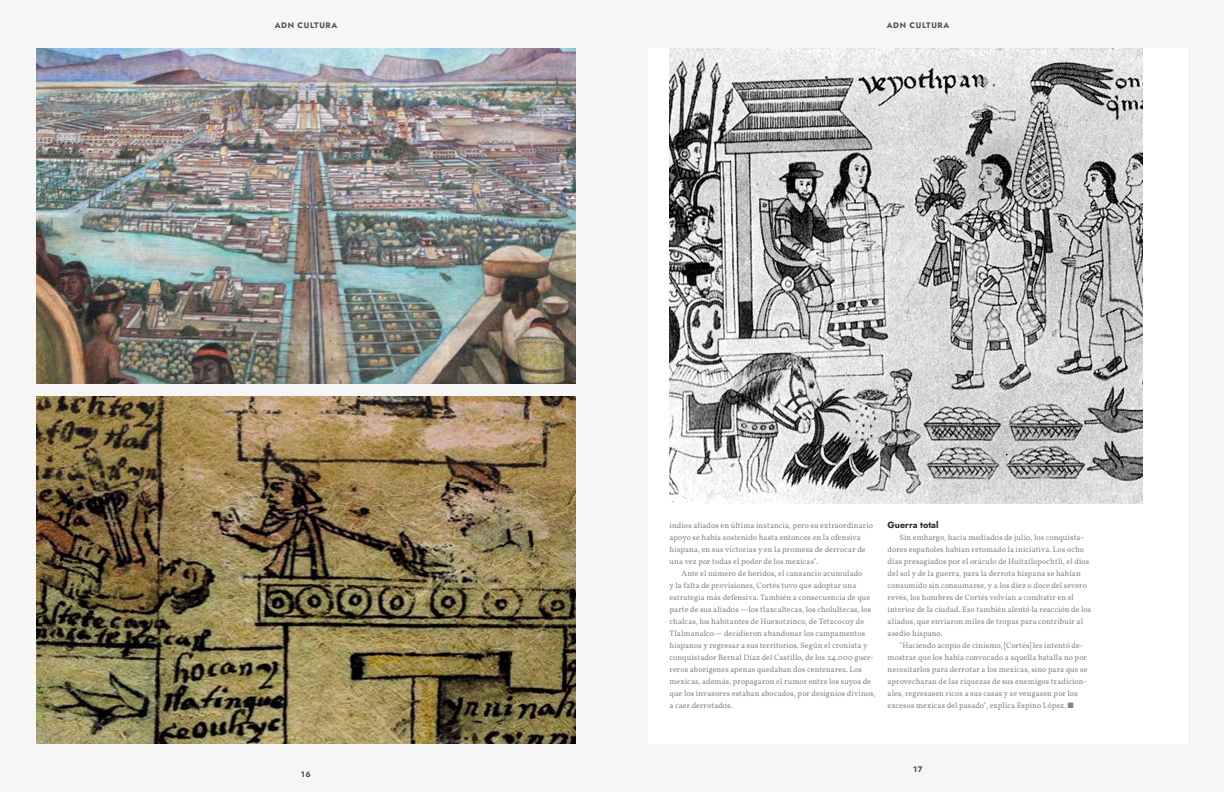
<style>
.page{position:relative;width:1224px;height:792px;background:#f7f6f6}
.page>*{position:absolute;margin:0;border:0;box-sizing:border-box;transform-origin:0 0}
.t1{font:700 9px "Jost";color:#262625}
.t2{font:8px/12px "Vollkorn";letter-spacing:.01em;color:#848686}
.t3{font:700 8px "Jost";letter-spacing:.075em;color:#4b5454}
</style>
<div class="page">
<div style="left:648px;top:48px;width:540px;height:696px;background:#fff"></div>
<img style="left:670px;top:48px;width:473px;height:456px">
<img style="left:36px;top:396px;width:540px;height:348px">
<img style="left:36px;top:48px;width:540px;height:336px">
<p class="t3" style="left:275px;top:20px;width:64px">ADN CULTURA</p>
<p class="t3" style="left:301px;top:768px;width:12px">16</p>
<p class="t3" style="left:887px;top:20px;width:64px">ADN CULTURA</p>
<p class="t2" style="left:670px;top:519px;width:205px">indios aliados en última instancia, pero su extraordinario apoyo se había sostenido hasta entonces en la ofensiva hispana, en sus victorias y en la promesa de derrocar de una vez por todas el poder de los mexicas".</p>
<p class="t2" style="left:670px;top:567px;width:208px;text-indent:12px">Ante el número de heridos, el cansancio acumulado<br>y la falta de provisiones, Cortés tuvo que adoptar una estrategia más defensiva. También a consecuencia de que parte de sus aliados —los tlaxcaltecas, los cholultecas, los chalcas, los habitantes de Huexotzinco, de Tetzcocoy de Tlalmanalco— decidieron abandonar los campamentos hispanos y regresar a sus territorios. Según el cronista y conquistador Bernal Díaz del Castillo, de los 24.000 guer&shy;reros aborígenes apenas quedaban dos centenares. Los mexicas, además, propagaron el rumor entre los suyos de que los invasores estaban abocados, por designios divinos, a caer derrotados.</p>
<p class="t1" style="left:888px;top:519px;width:52px">Guerra total</p>
<p class="t2" style="left:888px;top:531px;width:205px;text-indent:12px">Sin embargo, hacia mediados de julio, los conquista&shy;dores españoles habían retomado la iniciativa. Los ocho días presagiados por el oráculo de Huitzilopochtli, el dios del sol y de la guerra, para la derrota hispana se habían consumido sin consumarse, y a los diez o doce del severo revés, los hombres de Cortés volvían a combatir en el interior de la ciudad. Eso también alentó la reacción de los aliados, que enviaron miles de tropas para contribuir al asedio hispano.</p>
<p class="t2" style="left:888px;top:639px;width:201px;text-indent:12px">"Haciendo acopio de cinismo, [Cortés] les intentó de&shy;mostrar que los había convocado a aquella batalla no por necesitarlos para derrotar a los mexicas, sino para que se aprovecharan de las riquezas de sus enemigos tradicion&shy;ales, regresasen ricos a sus casas y se vengasen por los excesos mexicas del pasado", explica Espino López. ■</p>
<p class="t3" style="left:913px;top:764px;width:11px">17</p>
</div>
